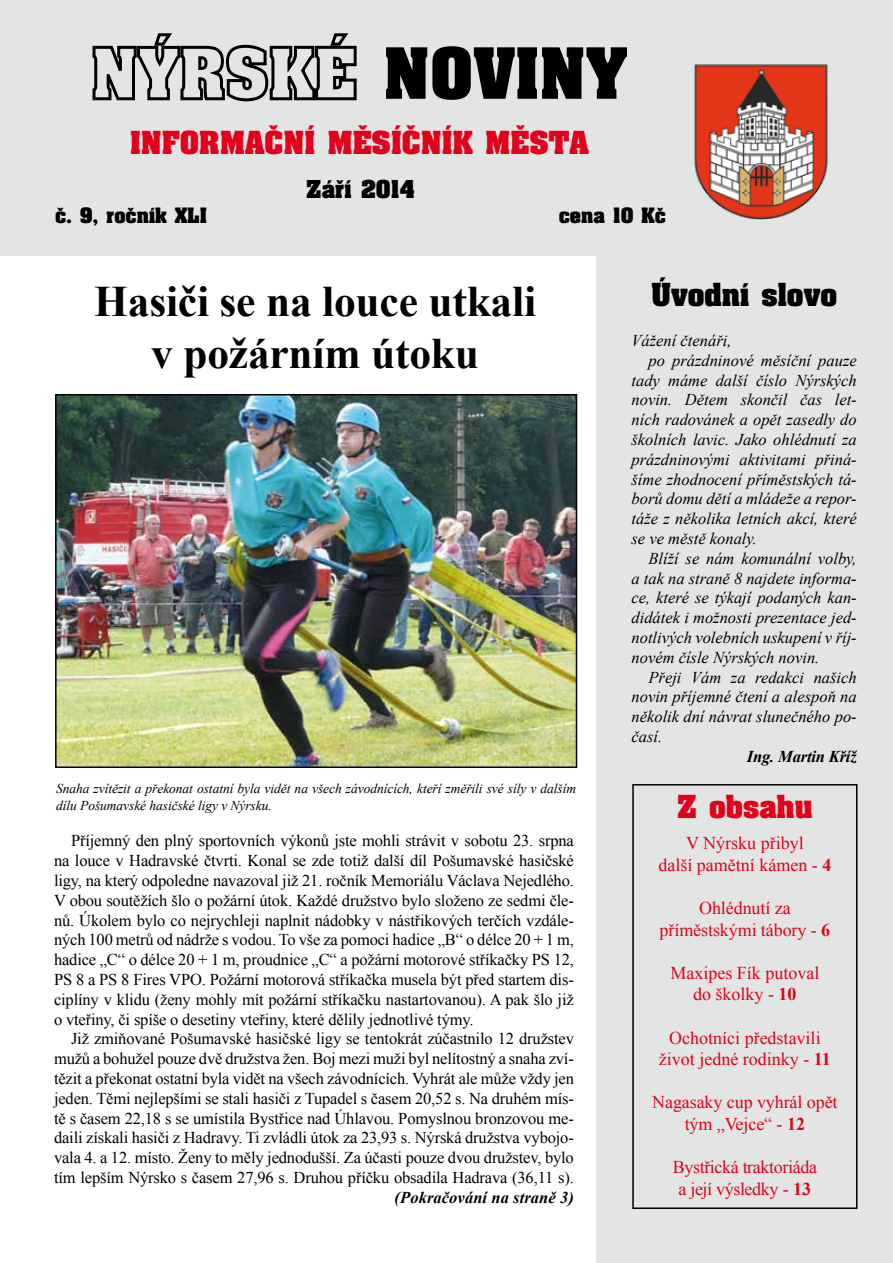
<style>
.page{position:relative;width:893px;height:1263px;background:#fff}
.page>*{position:absolute;margin:0;border:0;box-sizing:border-box;transform-origin:0 0}
.t1{font:60px "Aardvark CE Bold";color:#000}
.t2{font:700 43.5px/52.2px "Times New Roman";letter-spacing:-.005em;color:#000;text-align:center}
.t3{font:27px "Aardvark CE Bold";color:#e2001a}
.t4{font:27px "Aardvark CE Bold";color:#000}
.t5{font:21px "Aardvark CE Bold";color:#000}
.t6{font:18px/21.6px "Times New Roman";color:#e2001a;text-align:center}
.t7{font:18px/21.6px "Times New Roman";letter-spacing:-.02em;color:#e2001a;text-align:center}
.t8{font:18px "Aardvark CE Bold";color:#000}
.t9{font:16.5px/19.8px "Times New Roman";letter-spacing:-.01em;color:#000;text-align:justify}
.t10{font:italic 16.5px "Times New Roman";color:#000}
.t11{font:italic 700 16.5px "Times New Roman";letter-spacing:.005em;color:#000}
.t12{font:italic 13.5px/16.2px "Times New Roman";letter-spacing:-.005em;color:#000}
.s1{font-weight:700}
</style>
<div class="page">
<div style="left:0;top:0;width:893px;height:255px;background:#e3e4e4"></div>
<svg style="left:92px;top:33px;width:265px;height:69px"></svg>
<img style="left:694px;top:64px;width:134px;height:156px">
<div style="left:597px;top:240px;width:296px;height:1023px;background:#e3e4e4"></div>
<div style="left:632px;top:784px;width:225px;height:425px;border:2px solid #000"></div>
<img style="left:58px;top:397px;width:516px;height:368px">
<div style="left:55px;top:394px;width:522px;height:374px;border:2px solid #000"></div>
<h1 class="t1" style="left:383px;top:32px;width:246px">NOVINY</h1>
<h3 class="t3" style="left:130px;top:124px;width:460px">INFORMAČNÍ MĚSÍČNÍK MĚSTA</h3>
<p class="t5" style="left:306px;top:175px;width:110px">Září 2014</p>
<p class="t8" style="left:55px;top:203px;width:153px">č. 9, ročník XLI</p>
<p class="t8" style="left:559px;top:203px;width:109px">cena 10 Kč</p>
<h2 class="t2" style="left:94px;top:274px;width:443px">Hasiči se na louce utkali v požárním útoku</h2>
<p class="t12" style="left:56px;top:780px;width:522px">Snaha zvítězit a překonat ostatní byla vidět na všech závodnících, kteří změřili své síly v dalším dílu Pošumavské hasičské ligy v Nýrsku.</p>
<p class="t9" style="left:54px;top:831px;width:521px;text-indent:17px">Příjemný den plný sportovních výkonů jste mohli strávit v sobotu 23. srpna na louce v Hadravské čtvrti. Konal se zde totiž další díl Pošumavské hasičské ligy, na který odpoledne navazoval již 21. ročník Memoriálu Václava Nejedlého.<br>V obou soutěžích šlo o požární útok. Každé družstvo bylo složeno ze sedmi čle&shy;nů. Úkolem bylo co nejrychleji naplnit nádobky v nástřikových terčích vzdále&shy;ných 100 metrů od nádrže s vodou. To vše za pomoci hadice „B“ o délce 20 + 1 m, hadice „C“ o délce 20 + 1 m, proudnice „C“ a požární motorové stříkačky PS 12, PS 8 a PS 8 Fires VPO. Požární motorová stříkačka musela být před startem dis&shy;ciplíny v klidu (ženy mohly mít požární stříkačku nastartovanou). A pak šlo již o vteřiny, či spíše o desetiny vteřiny, které dělily jednotlivé týmy.</p>
<p class="t9" style="left:54px;top:1029px;width:521px;text-indent:17px">Již zmiňované Pošumavské hasičské ligy se tentokrát zúčastnilo 12 družstev mužů a bohužel pouze dvě družstva žen. Boj mezi muži byl nelítostný a snaha zví&shy;tězit a překonat ostatní byla vidět na všech závodnících. Vyhrát ale může vždy jen jeden. Těmi nejlepšími se stali hasiči z Tupadel s časem 20,52 s. Na druhém mís&shy;tě s časem 22,18 s se umístila Bystřice nad Úhlavou. Pomyslnou bronzovou me&shy;daili získali hasiči z Hadravy. Ti zvládli útok za 23,93 s. Nýrská družstva vybojo&shy;vala 4. a 12. místo. Ženy to měly jednodušší. Za účasti pouze dvou družstev, bylo tím lepším Nýrsko s časem 27,96 s. Druhou příčku obsadila Hadrava (36,11 s).</p>
<p class="t11" style="left:395px;top:1186px;width:181px">(Pokračování na straně 3)</p>
<h3 class="t4" style="left:651px;top:276px;width:187px">Úvodní slovo</h3>
<p class="t10" style="left:631px;top:329px;width:101px">Vážení čtenáři,</p>
<p class="t10" style="left:648px;top:349px;width:210px">po prázdninové měsíční pauze</p>
<p class="t10" style="left:631px;top:369px;width:227px">tady máme další číslo Nýrských</p>
<p class="t10" style="left:631px;top:388px;width:227px">novin. Dětem skončil čas let-</p>
<p class="t10" style="left:631px;top:408px;width:227px">ních radovánek a opět zasedly do</p>
<p class="t10" style="left:631px;top:428px;width:227px">školních lavic. Jako ohlédnutí za</p>
<p class="t10" style="left:631px;top:448px;width:227px">prázdninovými aktivitami přiná-</p>
<p class="t10" style="left:631px;top:468px;width:227px">šíme zhodnocení příměstských tá-</p>
<p class="t10" style="left:631px;top:487px;width:227px">borů domu dětí a mládeže a repor-</p>
<p class="t10" style="left:631px;top:507px;width:227px">táže z několika letních akcí, které</p>
<p class="t10" style="left:631px;top:527px;width:127px">se ve městě konaly.</p>
<p class="t10" style="left:648px;top:547px;width:210px">Blíží se nám komunální volby,</p>
<p class="t10" style="left:631px;top:567px;width:227px">a tak na straně 8 najdete informa-</p>
<p class="t10" style="left:631px;top:586px;width:227px">ce, které se týkají podaných kan-</p>
<p class="t10" style="left:631px;top:606px;width:227px">didátek i možnosti prezentace jed-</p>
<p class="t10" style="left:631px;top:626px;width:227px">notlivých volebních uskupení v říj-</p>
<p class="t10" style="left:631px;top:646px;width:189px">novém čísle Nýrských novin.</p>
<p class="t10" style="left:648px;top:666px;width:210px">Přeji Vám za redakci našich</p>
<p class="t10" style="left:631px;top:685px;width:227px">novin příjemné čtení a alespoň na</p>
<p class="t10" style="left:631px;top:705px;width:227px">několik dní návrat slunečného po-</p>
<p class="t10" style="left:631px;top:725px;width:32px">časí.</p>
<p class="t11" style="left:747px;top:745px;width:111px">Ing. Martin Kříž</p>
<h3 class="t3" style="left:677px;top:788px;width:137px">Z obsahu</h3>
<p class="t6" style="left:658px;top:832px;width:174px">V Nýrsku přibyl<br>další pamětní kámen - <span class="s1">4</span></p>
<p class="t6" style="left:660px;top:897px;width:172px">Ohlédnutí za příměstskými tábory - <span class="s1">6</span></p>
<p class="t6" style="left:670px;top:961px;width:151px">Maxipes Fík putoval do školky - <span class="s1">10</span></p>
<p class="t6" style="left:659px;top:1026px;width:173px">Ochotníci představili život jedné rodinky - <span class="s1">11</span></p>
<p class="t6" style="left:652px;top:1091px;width:187px">Nagasaky cup vyhrál opět tým „Vejce“ - <span class="s1">12</span></p>
<p class="t7" style="left:673px;top:1156px;width:146px">Bystřická traktoriáda a její výsledky - <span class="s1">13</span></p>
</div>
